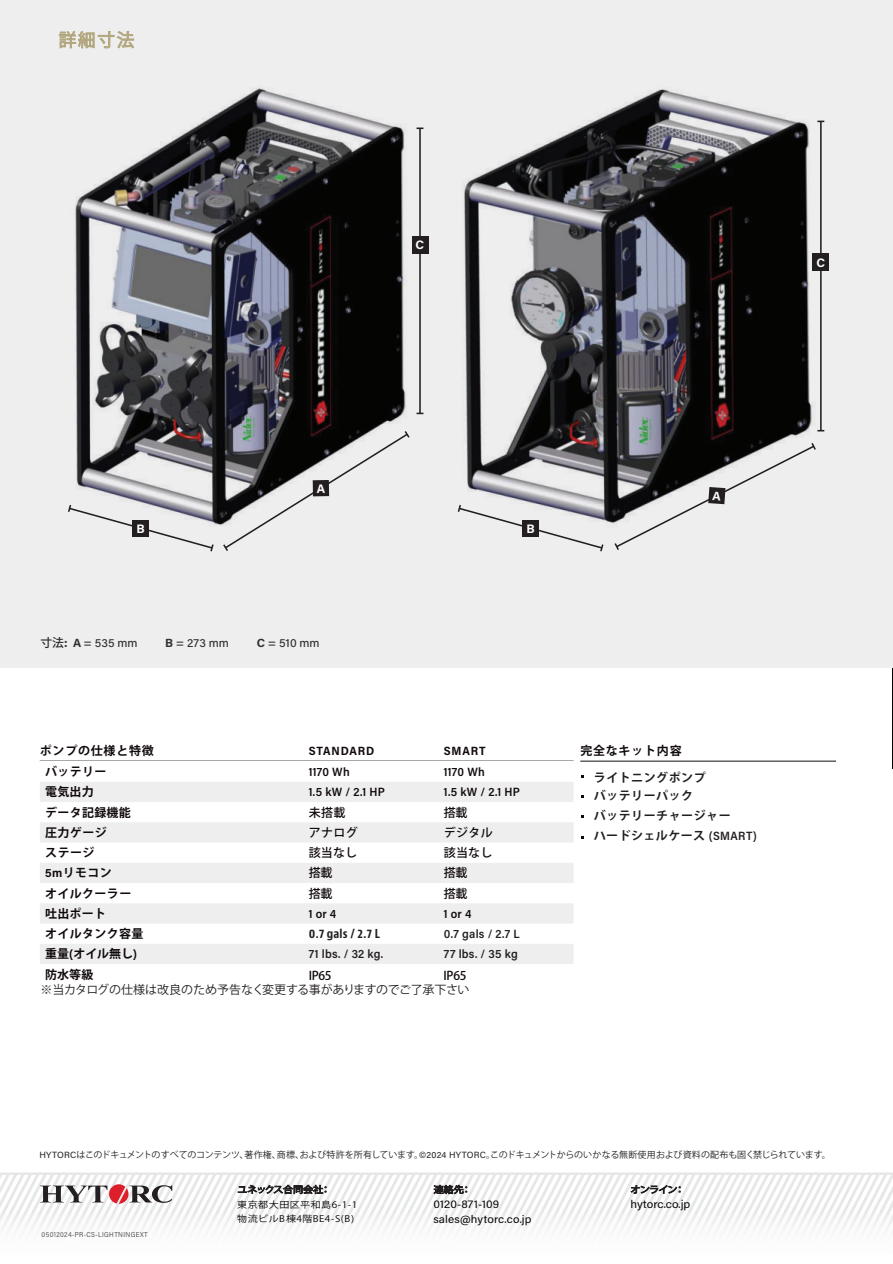
<style>
.page{position:relative;width:893px;height:1264px;background:#fff}
.page>*{position:absolute;margin:0;border:0;box-sizing:border-box;transform-origin:0 0}
.t1{font:17.55px "Koz Go Pr 6 N";color:#b2a77e}
.t2{font:700 12.3px "Acumin Pro";color:#fff}
.t3{font:700 12px "Koz Go Pr 6 N";letter-spacing:.025em;color:#110a0c}
.t4{font:700 12px/18px "Koz Go Pr 6 N";letter-spacing:.04em;color:#231f20}
.t5{font:600 12px "Acumin Pro Semi Cond";letter-spacing:.025em;color:#110a0c}
.t6{font:500 12px "Koz Go Pr 6 N";letter-spacing:.015em;color:#110a0c}
.t7{font:12px "Koz Go Pr 6 N";letter-spacing:-.02em;color:#231f20}
.t8{font:600 12px "Acumin Pro Semi Cond";letter-spacing:.02em;color:#231f20}
.t9{font:700 12px "Acumin Pro Semi Cond";letter-spacing:.07em;color:#110a0c}
.t10{font:700 12px/20.4px "Koz Go Pr 6 N";letter-spacing:-.005em;color:#110a0c}
.t11{font:700 condensed 12px "Bernino Sans";color:#231f20}
.t12{font:700 12px "Koz Go Pr 6 N";letter-spacing:.06em;color:#110a0c}
.t13{font:700 12px "Koz Go Pr 6 N";letter-spacing:.065em;color:#110a0c}
.t14{font:500 11.85px "Acumin Pro";letter-spacing:.01em;color:#312f30}
.t15{font:11.25px "Acumin Pro Semi Cond";color:#030303;scale:1.11 1}
.t16{font:11.1px/14.9px "Acumin Pro Semi Cond";letter-spacing:.01em;color:#030303;scale:1.11 1}
.t17{font:9px "Koz Go Pr 6 N";letter-spacing:-.025em;color:#231f20}
.t18{font:9px/14.4px "Koz Go Pr 6 N";letter-spacing:.055em;color:#030303;scale:1.11 1}
.t19{font:300 7.2px "Acumin Pro Semi Cond";letter-spacing:.055em;color:#312f30}
.s1{font-family:"Koz Go Pr 6 N"}
.s2{font-weight:700}
.s3{font-family:"Acumin Pro Semi Cond"}
.s4{font-family:"Acumin Pro Semi Cond";font-weight:600}
.s5{font-family:"Acumin Pro"}
</style>
<div class="page">
<img style="left:890px;top:1194px;width:2px;height:31px">
<img style="left:892px;top:54px;width:1px;height:714px">
<svg style="left:0;top:1172px;width:732px;height:58px"></svg>
<img style="left:259px;top:1175px;width:631px;height:55px">
<svg style="left:40px;top:1184px;width:132px;height:19px"></svg>
<svg style="left:238px;top:1184px;width:88px;height:10px"></svg>
<svg style="left:433px;top:1184px;width:34px;height:10px"></svg>
<svg style="left:630px;top:1185px;width:50px;height:45px"></svg>
<div style="left:0;top:0;width:892px;height:667px;background:#eeeeef"></div>
<img style="left:75px;top:87px;width:332px;height:439px">
<img style="left:462px;top:89px;width:358px;height:435px">
<hr style="left:819px;top:121px;width:2px;height:310px;background:#231f20">
<div style="left:812px;top:253px;width:16px;height:18px;background:#231f20"></div>
<hr style="left:419px;top:128px;width:1px;height:285px;background:#231f20">
<svg style="left:416px;top:127px;width:7px;height:2px"></svg>
<svg style="left:416px;top:412px;width:7px;height:2px"></svg>
<div style="left:412px;top:236px;width:16px;height:18px;background:#231f20"></div>
<svg style="left:457px;top:503px;width:147px;height:49px"></svg>
<div style="left:522px;top:520px;width:16px;height:16px;background:#231f20"></div>
<svg style="left:68px;top:503px;width:147px;height:49px"></svg>
<div style="left:133px;top:520px;width:16px;height:16px;background:#231f20"></div>
<svg style="left:58px;top:31px;width:76px;height:18px"></svg>
<hr style="left:40px;top:760px;width:263px;height:1px;background:#110a0c">
<hr style="left:303px;top:760px;width:135px;height:1px;background:#110a0c">
<hr style="left:438px;top:760px;width:135px;height:1px;background:#110a0c">
<svg style="left:40px;top:782px;width:533px;height:182px;fill:#eeeeef"></svg>
<hr style="left:580px;top:760px;width:255px;height:1px;background:#110a0c">
<svg style="left:613px;top:441px;width:204px;height:109px"></svg>
<svg style="left:221px;top:429px;width:189px;height:122px"></svg>
<h1 class="t1" style="left:59px;top:30px;width:77px">詳細寸法</h1>
<h2 class="t2" style="left:415px;top:238px;width:10px">C</h2>
<h2 class="t2" style="left:816px;top:255px;width:10px">C</h2>
<h2 class="t2" style="left:137px;top:521px;width:10px">B</h2>
<h2 class="t2" style="left:526px;top:521px;width:10px">B</h2>
<h3 class="t14" style="left:40px;top:636px;width:99px"><span class="s1">寸法</span><span class="s2">: A</span> = 535 mm</h3>
<h3 class="t14" style="left:165px;top:636px;width:65px"><span class="s2">B</span> = 273 mm</h3>
<h3 class="t14" style="left:257px;top:636px;width:64px"><span class="s2">C</span> = 510 mm</h3>
<h3 class="t12" style="left:40px;top:744px;width:115px">ポンプの仕様と特徴</h3>
<h3 class="t9" style="left:308px;top:746px;width:67px">STANDARD</h3>
<h3 class="t9" style="left:443px;top:746px;width:43px">SMART</h3>
<h3 class="t3" style="left:45px;top:765px;width:63px">バッテリー</h3>
<h3 class="t5" style="left:308px;top:767px;width:43px">1170 Wh</h3>
<h3 class="t5" style="left:443px;top:767px;width:43px">1170 Wh</h3>
<h3 class="t3" style="left:45px;top:785px;width:50px">電気出力</h3>
<h3 class="t5" style="left:308px;top:787px;width:78px">1.5 kW / 2.1 HP</h3>
<h3 class="t5" style="left:443px;top:787px;width:78px">1.5 kW / 2.1 HP</h3>
<h3 class="t3" style="left:45px;top:805px;width:87px">データ記録機能</h3>
<h3 class="t6" style="left:308px;top:805px;width:38px">未搭載</h3>
<h3 class="t6" style="left:443px;top:805px;width:25px">搭載</h3>
<h3 class="t3" style="left:45px;top:825px;width:63px">圧力ゲージ</h3>
<h3 class="t6" style="left:308px;top:825px;width:50px">アナログ</h3>
<h3 class="t6" style="left:443px;top:825px;width:50px">デジタル</h3>
<h3 class="t3" style="left:45px;top:846px;width:51px">ステージ</h3>
<h3 class="t6" style="left:308px;top:846px;width:50px">該当なし</h3>
<h3 class="t6" style="left:443px;top:846px;width:50px">該当なし</h3>
<h3 class="t3" style="left:45px;top:866px;width:68px"><span class="s3">5m</span>リモコン</h3>
<h3 class="t6" style="left:308px;top:866px;width:25px">搭載</h3>
<h3 class="t6" style="left:443px;top:866px;width:25px">搭載</h3>
<h3 class="t3" style="left:45px;top:886px;width:88px">オイルクーラー</h3>
<h3 class="t6" style="left:308px;top:886px;width:25px">搭載</h3>
<h3 class="t6" style="left:443px;top:886px;width:25px">搭載</h3>
<h3 class="t3" style="left:45px;top:906px;width:62px">吐出ポート</h3>
<h3 class="t5" style="left:308px;top:909px;width:29px">1 or 4</h3>
<h3 class="t5" style="left:443px;top:909px;width:29px">1 or 4</h3>
<h3 class="t3" style="left:45px;top:927px;width:100px">オイルタンク容量</h3>
<h3 class="t11" style="left:308px;top:928px;width:72px">0.7 gals / 2.7 L</h3>
<h3 class="t8" style="left:443px;top:929px;width:77px">0.7 gals / 2.7 L</h3>
<h3 class="t10" style="left:45px;top:944px;width:93px">重量<span class="s3">(</span>オイル無し<span class="s3">)</span>防水等級</h3>
<h3 class="t8" style="left:308px;top:949px;width:76px">71 lbs. / 32 kg.</h3>
<h3 class="t8" style="left:443px;top:949px;width:75px">77 lbs. / 35 kg</h3>
<h3 class="t6" style="left:308px;top:968px;width:24px">IP65</h3>
<h3 class="t6" style="left:443px;top:968px;width:24px">IP65</h3>
<h3 class="t7" style="left:40px;top:983px;width:430px">※当カタログの仕様は改良のため予告なく変更する事がありますのでご了承下さい</h3>
<h3 class="t13" style="left:580px;top:744px;width:103px">完全なキット内容</h3>
<h3 class="t4" style="left:593px;top:768px;width:113px">ライトニングポンプバッテリーパック</h3>
<h3 class="t4" style="left:593px;top:805px;width:164px;line-height:20.2px">バッテリーチャージャー<br>ハードシェルケース <span class="s4">(SMART)</span></h3>
<p class="t17" style="left:39px;top:1149px;width:792px"><span class="s5">HYTORC</span>はこのドキュメントのすべてのコンテンツ、著作権、商標、および特許を所有しています。<span class="s5">©2024 HYTORC</span>。このドキュメントからのいかなる無断使用および資料の配布も固く禁じられています。</p>
<p class="t19" style="left:42px;top:1229px;width:107px">05012024-PR-CS-LIGHTNINGEXT</p>
<p class="t18" style="left:237px;top:1197px;width:110px">東京都大田区平和島6-1-1物流ビルB棟4階BE4-S(B)</p>
<p class="t16" style="left:433px;top:1197px;width:90px">0120-871-109 sales@hytorc.co.jp</p>
<p class="t15" style="left:630px;top:1199px;width:55px">hytorc.co.jp</p>
</div>
